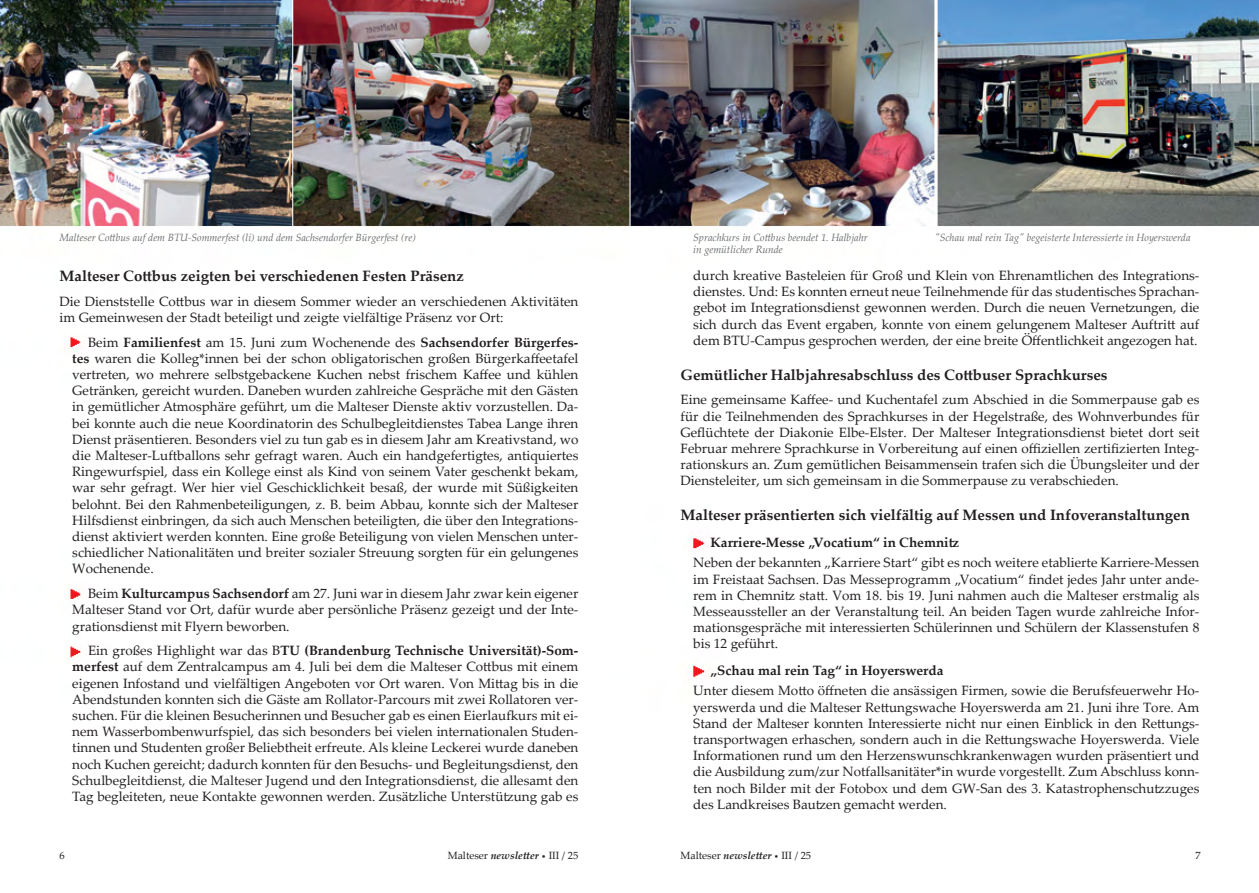
<style>
.page{position:relative;width:1259px;height:893px;background:#fff}
.page>*{position:absolute;margin:0;border:0;box-sizing:border-box;transform-origin:0 0}
.t1{font:700 15px "Palatino Linotype";color:#231f20}
.t2{font:13.5px/16.2px "Palatino Linotype";color:#231f20;text-align:justify}
.t3{font:700 13.5px "Palatino Linotype";color:#231f20}
.t4{font:italic 10.5px "Palatino Linotype";color:#6c6d70}
.t5{font:10.5px "Palatino Linotype";color:#231f20}
.s1{font-weight:700}
.s2{font-weight:700;font-style:italic}
.s3{font-size:7.5px}
</style>
<div class="page">
<img style="left:0;top:0;width:1259px;height:677px">
<p class="t4" style="left:60px;top:229px;width:358px">Malteser Cottbus auf dem BTU-Sommerfest (li) und dem Sachsendorfer Bürgerfest (re)</p>
<p class="t1" style="left:60px;top:265px;width:406px">Malteser Cottbus zeigten bei verschiedenen Festen Präsenz</p>
<p class="t2" style="left:60px;top:292px;width:520px">Die Dienststelle Cottbus war in diesem Sommer wieder an verschiedenen Aktivitäten im Gemeinwesen der Stadt beteiligt und zeigte vielfältige Präsenz vor Ort:</p>
<p class="t2" style="left:72px;top:333px;width:507px;text-indent:16px">Beim <span class="s1">Familienfest</span> am 15. Juni zum Wochenende des <span class="s1">Sachsendorfer Bürgerfes&shy;tes</span> waren die Kolleg*innen bei der schon obligatorischen großen Bürgerkaffeetafel vertreten, wo mehrere selbstgebackene Kuchen nebst frischem Kaffee und kühlen Getränken, gereicht wurden. Daneben wurden zahlreiche Gespräche mit den Gästen in gemütlicher Atmosphäre geführt, um die Malteser Dienste aktiv vorzustellen. Da&shy;bei konnte auch die neue Koordinatorin des Schulbegleitdienstes Tabea Lange ihren Dienst präsentieren. Besonders viel zu tun gab es in diesem Jahr am Kreativstand, wo die Malteser-Luftballons sehr gefragt waren. Auch ein handgefertigtes, antiquiertes Ringewurfspiel, dass ein Kollege einst als Kind von seinem Vater geschenkt bekam, war sehr gefragt. Wer hier viel Geschicklichkeit besaß, der wurde mit Süßigkeiten belohnt. Bei den Rahmenbeteiligungen, z. B. beim Abbau, konnte sich der Malteser Hilfsdienst einbringen, da sich auch Menschen beteiligten, die über den Integrations&shy;dienst aktiviert werden konnten. Eine große Beteiligung von vielen Menschen unter&shy;schiedlicher Nationalitäten und breiter sozialer Streuung sorgten für ein gelungenes Wochenende.</p>
<p class="t2" style="left:72px;top:585px;width:507px;text-indent:16px">Beim <span class="s1">Kulturcampus Sachsendorf</span> am 27. Juni war in diesem Jahr zwar kein eigener Malteser Stand vor Ort, dafür wurde aber persönliche Präsenz gezeigt und der Inte&shy;grationsdienst mit Flyern beworben.</p>
<p class="t2" style="left:72px;top:642px;width:507px;text-indent:16px">Ein großes Highlight war das B<span class="s1">TU (Brandenburg Technische Universität)-Som&shy;merfest</span> auf dem Zentralcampus am 4. Juli bei dem die Malteser Cottbus mit einem eigenen Infostand und vielfältigen Angeboten vor Ort waren. Von Mittag bis in die Abendstunden konnten sich die Gäste am Rollator-Parcours mit zwei Rollatoren ver&shy;suchen. Für die kleinen Besucherinnen und Besucher gab es einen Eierlaufkurs mit ei&shy;nem Wasserbombenwurfspiel, das sich besonders bei vielen internationalen Studen&shy;tinnen und Studenten großer Beliebtheit erfreute. Als kleine Leckerei wurde daneben noch Kuchen gereicht; dadurch konnten für den Besuchs- und Begleitungsdienst, den Schulbegleitdienst, die Malteser Jugend und den Integrationsdienst, die allesamt den Tag begleiteten, neue Kontakte gewonnen werden. Zusätzliche Unterstützung gab es</p>
<p class="t4" style="left:693px;top:229px;width:176px">Sprachkurs in Cottbus beendet 1. Halbjahr</p>
<p class="t4" style="left:934px;top:229px;width:257px">"Schau mal rein Tag" begeisterte Interessierte in Hoyerswerda</p>
<p class="t4" style="left:693px;top:242px;width:91px">in gemütlicher Runde</p>
<p class="t2" style="left:693px;top:267px;width:507px">durch kreative Basteleien für Groß und Klein von Ehrenamtlichen des Integrations&shy;dienstes. Und: Es konnten erneut neue Teilnehmende für das studentisches Sprachan&shy;gebot im Integrationsdienst gewonnen werden. Durch die neuen Vernetzungen, die sich durch das Event ergaben, konnte von einem gelungenem Malteser Auftritt auf dem BTU-Campus gesprochen werden, der eine breite Öffentlichkeit angezogen hat.</p>
<p class="t1" style="left:680px;top:364px;width:428px">Gemütlicher Halbjahresabschluss des Cottbuser Sprachkurses</p>
<p class="t2" style="left:680px;top:391px;width:520px">Eine gemeinsame Kaffee- und Kuchentafel zum Abschied in die Sommerpause gab es für die Teilnehmenden des Sprachkurses in der Hegelstraße, des Wohnverbundes für Geflüchtete der Diakonie Elbe-Elster. Der Malteser Integrationsdienst bietet dort seit Februar mehrere Sprachkurse in Vorbereitung auf einen offiziellen zertifizierten Integ&shy;rationskurs an. Zum gemütlichen Beisammensein trafen sich die Übungsleiter und der Diensteleiter, um sich gemeinsam in die Sommerpause zu verabschieden.</p>
<p class="t1" style="left:680px;top:505px;width:511px">Malteser präsentierten sich vielfältig auf Messen und Infoveranstaltungen</p>
<p class="t3" style="left:710px;top:533px;width:250px">Karriere-Messe „Vocatium“ in Chemnitz</p>
<p class="t2" style="left:693px;top:554px;width:507px">Neben der bekannten „Karriere Start“ gibt es noch weitere etablierte Karriere-Messen im Freistaat Sachsen. Das Messeprogramm „Vocatium“ findet jedes Jahr unter ande&shy;rem in Chemnitz statt. Vom 18. bis 19. Juni nahmen auch die Malteser erstmalig als Messeaussteller an der Veranstaltung teil. An beiden Tagen wurde zahlreiche Infor&shy;mationsgespräche mit interessierten Schülerinnen und Schülern der Klassenstufen 8 bis 12 geführt.</p>
<p class="t3" style="left:710px;top:661px;width:234px">„Schau mal rein Tag“ in Hoyerswerda</p>
<p class="t2" style="left:693px;top:682px;width:507px">Unter diesem Motto öffneten die ansässigen Firmen, sowie die Berufsfeuerwehr Ho&shy;yerswerda und die Malteser Rettungswache Hoyerswerda am 21. Juni ihre Tore. Am Stand der Malteser konnten Interessierte nicht nur einen Einblick in den Rettungs&shy;transportwagen erhaschen, sondern auch in die Rettungswache Hoyerswerda. Viele Informationen rund um den Herzenswunschkrankenwagen wurden präsentiert und die Ausbildung zum/zur Notfallsanitäter*in wurde vorgestellt. Zum Abschluss konn&shy;ten noch Bilder mit der Fotobox und dem GW-San des 3. Katastrophenschutzzuges des Landkreises Bautzen gemacht werden.</p>
<p class="t5" style="left:60px;top:848px;width:7px">6</p>
<p class="t5" style="left:448px;top:848px;width:132px">Malteser <span class="s2">newsletter</span> <span class="s3">•</span> III / 25</p>
<p class="t5" style="left:680px;top:848px;width:132px">Malteser <span class="s2">newsletter</span> <span class="s3">•</span> III / 25</p>
<p class="t5" style="left:1195px;top:848px;width:7px">7</p>
</div>
